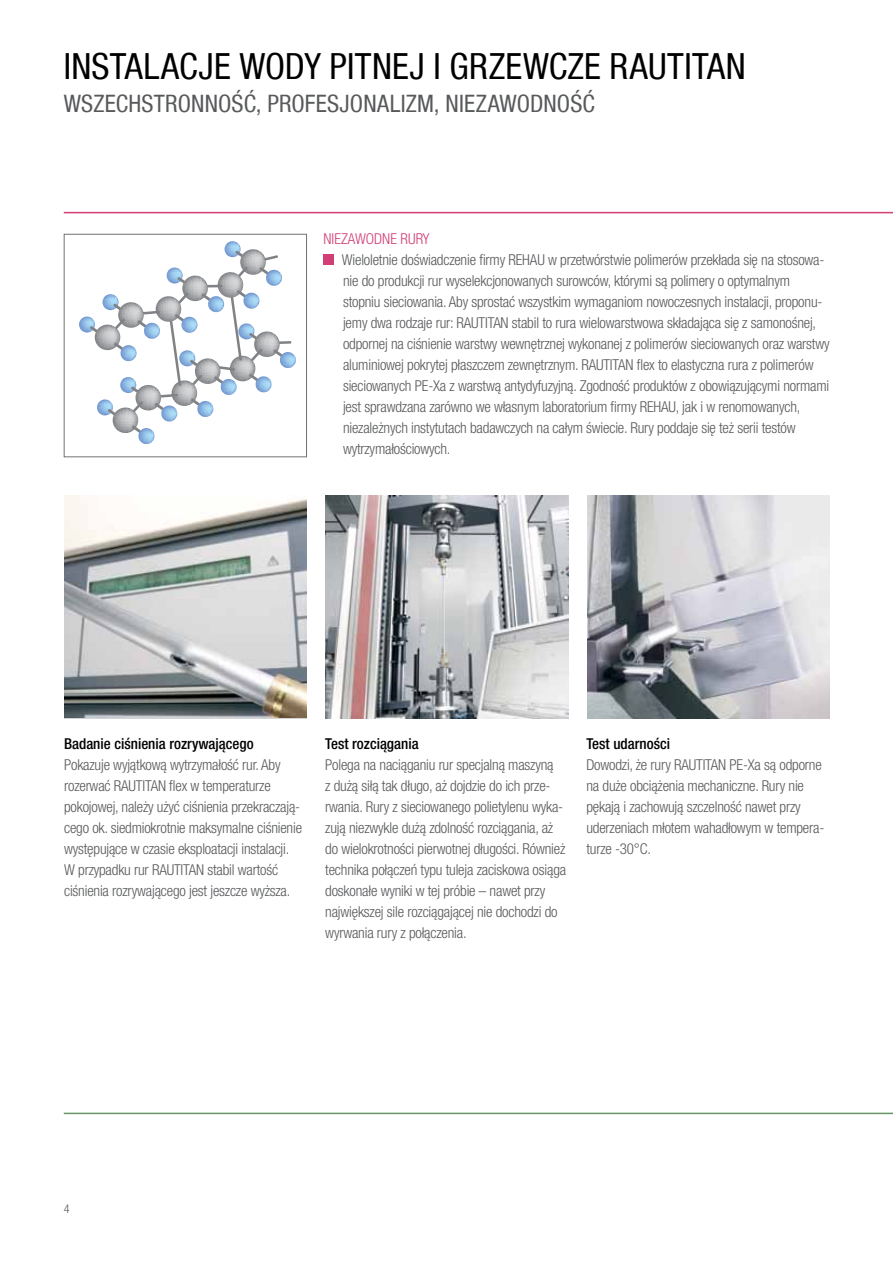
<style>
.page{position:relative;width:893px;height:1263px;background:#fff}
.page>*{position:absolute;margin:0;border:0;box-sizing:border-box;transform-origin:0 0}
.t1{font:condensed 36px "Helvetica Neue LT Com";letter-spacing:.005em;color:#000}
.t2{font:condensed 24px "Helvetica Neue LT Com";letter-spacing:.005em;color:#58595b}
.t3{font:300 condensed 15px/21px "Helvetica Neue LT Com";letter-spacing:-.01em;color:#58595b}
.t4{font:500 condensed 15px "Helvetica Neue LT Com";color:#000}
.t5{font:300 condensed 15px "Helvetica Neue LT Com";color:#d13f76}
.t6{font:300 condensed 12px "Helvetica Neue LT Com";color:#58595b}
</style>
<div class="page">
<img style="left:64px;top:496px;width:243px;height:221px">
<img style="left:326px;top:496px;width:242px;height:222px">
<img style="left:587px;top:496px;width:243px;height:222px">
<div style="left:324px;top:255px;width:10px;height:10px;background:#d13f76"></div>
<svg style="left:79px;top:241px;width:217px;height:203px"></svg>
<div style="left:64px;top:234px;width:243px;height:223px;border:1px solid #717275"></div>
<hr style="left:64px;top:212px;width:829px;height:1px;background:#d13f76">
<hr style="left:64px;top:1113px;width:829px;height:1px;background:#699667">
<h1 class="t1" style="left:64px;top:45px;width:684px">INSTALACJE WODY PITNEJ I GRZEWCZE RAUTITAN</h1>
<h2 class="t2" style="left:64px;top:90px;width:533px">WSZECHSTRONNOŚĆ, PROFESJONALIZM, NIEZAWODNOŚĆ</h2>
<p class="t5" style="left:324px;top:230px;width:108px">NIEZAWODNE RURY</p>
<p class="t3" style="left:342px;top:249px;width:489px">Wieloletnie doświadczenie firmy REHAU w przetwórstwie polimerów przekłada się na stosowa&shy;nie do produkcji rur wyselekcjonowanych surowców, którymi są polimery o optymalnym stopniu sieciowania. Aby sprostać wszystkim wymaganiom nowoczesnych instalacji, proponu&shy;jemy dwa rodzaje rur: RAUTITAN stabil to rura wielowarstwowa składająca się z samonośnej, odpornej na ciśnienie warstwy wewnętrznej wykonanej z polimerów sieciowanych oraz warstwy aluminiowej pokrytej płaszczem zewnętrznym. RAUTITAN flex to elastyczna rura z polimerów sieciowanych PE-Xa z warstwą antydyfuzyjną. Zgodność produktów z obowiązującymi normami jest sprawdzana zarówno we własnym laboratorium firmy REHAU, jak i w renomowanych, niezależnych instytutach badawczych na całym świecie. Rury poddaje się też serii testów wytrzymałościowych.</p>
<p class="t4" style="left:64px;top:734px;width:191px">Badanie ciśnienia rozrywającego</p>
<p class="t3" style="left:64px;top:754px;width:239px">Pokazuje wyjątkową wytrzymałość rur. Aby rozerwać RAUTITAN flex w temperaturze pokojowej, należy użyć ciśnienia przekraczają&shy;cego ok. siedmiokrotnie maksymalne ciśnienie występujące w czasie eksploatacji instalacji.<br>W przypadku rur RAUTITAN stabil wartość ciśnienia rozrywającego jest jeszcze wyższa.</p>
<p class="t4" style="left:325px;top:734px;width:95px">Test rozciągania</p>
<p class="t3" style="left:325px;top:754px;width:242px">Polega na naciąganiu rur specjalną maszyną<br>z dużą siłą tak długo, aż dojdzie do ich prze&shy;rwania. Rury z sieciowanego polietylenu wyka&shy;zują niezwykle dużą zdolność rozciągania, aż do wielokrotności pierwotnej długości. Również technika połączeń typu tuleja zaciskowa osiąga doskonałe wyniki w tej próbie – nawet przy największej sile rozciągającej nie dochodzi do wyrwania rury z połączenia.</p>
<p class="t4" style="left:586px;top:734px;width:85px">Test udarności</p>
<p class="t3" style="left:586px;top:754px;width:239px">Dowodzi, że rury RAUTITAN PE-Xa są odporne na duże obciążenia mechaniczne. Rury nie pękają i zachowują szczelność nawet przy uderzeniach młotem wahadłowym w tempera&shy;turze -30°C.</p>
<p class="t6" style="left:64px;top:1201px;width:7px">4</p>
</div>
